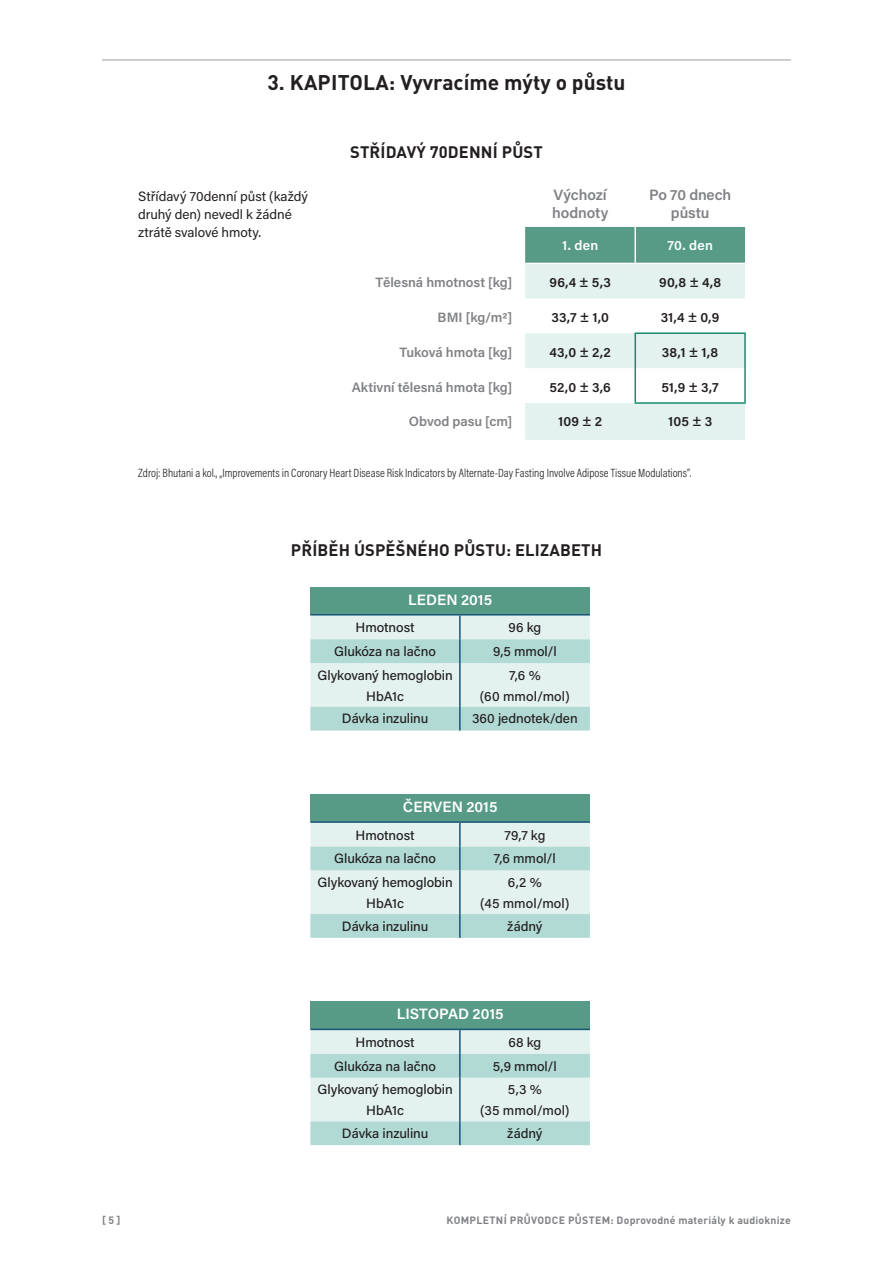
<style>
.page{position:relative;width:893px;height:1263px;background:#fff}
.page>*{position:absolute;margin:0;border:0;box-sizing:border-box;transform-origin:0 0}
.t1{font:700 21px "DIN Pro";color:#231f20}
.t2{font:700 16.5px "DIN Pro";letter-spacing:.01em;color:#231f20}
.t3{font:600 15px "Acumin Pro";color:#fff}
.t4{font:600 15px/18px "Acumin Pro";letter-spacing:-.005em;color:#808285}
.t5{font:500 13.5px/21px "Acumin Pro";letter-spacing:-.005em;color:#231f20;text-align:center}
.t6{font:600 13.5px "Acumin Pro";color:#808285}
.t7{font:600 13.5px "Acumin Pro";letter-spacing:.01em;color:#231f20}
.t8{font:13.5px/18px "Acumin Pro";letter-spacing:-.005em;color:#231f20}
.t9{font:600 13.5px "Acumin Pro";letter-spacing:.02em;color:#fff}
.t10{font:300 12px "Acumin Pro Cond";color:#231f20}
.t11{font:700 10.5px "DIN Pro";letter-spacing:.02em;color:#808285}
</style>
<div class="page">
<hr style="left:102px;top:59px;width:689px;height:2px;background:#bcbdc0">
<svg style="left:525px;top:227px;width:220px;height:213px"></svg>
<hr style="left:634px;top:332px;width:112px;height:2px;background:#198a70">
<hr style="left:634px;top:334px;width:2px;height:34px;background:#198a70">
<hr style="left:744px;top:334px;width:2px;height:34px;background:#198a70">
<hr style="left:634px;top:368px;width:2px;height:34px;background:#198a70">
<hr style="left:744px;top:368px;width:2px;height:34px;background:#198a70">
<hr style="left:634px;top:402px;width:112px;height:2px;background:#198a70">
<hr style="left:634px;top:227px;width:2px;height:36px;background:#fff">
<hr style="left:525px;top:263px;width:110px;height:1px;background:#fff">
<hr style="left:635px;top:263px;width:110px;height:1px;background:#fff">
<div style="left:310px;top:587px;width:280px;height:28px;background:#579b86"></div>
<svg style="left:310px;top:615px;width:280px;height:115px;background:#cde6e3"></svg>
<hr style="left:459px;top:615px;width:2px;height:24px;background:#185379">
<hr style="left:459px;top:639px;width:2px;height:24px;background:#185379">
<hr style="left:459px;top:663px;width:2px;height:44px;background:#185379">
<hr style="left:459px;top:707px;width:2px;height:23px;background:#185379">
<hr style="left:310px;top:614px;width:150px;height:1px;background:#185379">
<hr style="left:460px;top:614px;width:130px;height:1px;background:#185379">
<div style="left:310px;top:794px;width:280px;height:28px;background:#579b86"></div>
<svg style="left:310px;top:823px;width:280px;height:115px;background:#cee7e3"></svg>
<hr style="left:459px;top:823px;width:2px;height:24px;background:#185379">
<hr style="left:459px;top:847px;width:2px;height:23px;background:#185379">
<hr style="left:459px;top:870px;width:2px;height:44px;background:#185379">
<hr style="left:459px;top:914px;width:2px;height:24px;background:#185379">
<hr style="left:310px;top:821px;width:150px;height:2px;background:#185379">
<hr style="left:460px;top:821px;width:130px;height:2px;background:#185379">
<div style="left:310px;top:1001px;width:280px;height:28px;background:#579b86"></div>
<svg style="left:310px;top:1030px;width:280px;height:115px;background:#cee7e3"></svg>
<hr style="left:459px;top:1030px;width:2px;height:24px;background:#185379">
<hr style="left:459px;top:1054px;width:2px;height:24px;background:#185379">
<hr style="left:459px;top:1078px;width:2px;height:43px;background:#185379">
<hr style="left:459px;top:1121px;width:2px;height:24px;background:#185379">
<hr style="left:310px;top:1029px;width:150px;height:1px;background:#185379">
<hr style="left:460px;top:1029px;width:130px;height:1px;background:#185379">
<h1 class="t1" style="left:267px;top:69px;width:359px">3. KAPITOLA: Vyvracíme mýty o půstu</h1>
<p class="t8" style="left:138px;top:186px;width:171px">Střídavý 70denní půst (každý druhý den) nevedl k žádné ztrátě svalové hmoty.</p>
<p class="t2" style="left:350px;top:141px;width:194px">STŘÍDAVÝ 70DENNÍ PŮST</p>
<p class="t4" style="left:552px;top:186px;width:58px">Výchozí hodnoty</p>
<p class="t4" style="left:649px;top:186px;width:84px;text-align:center">Po 70 dnech půstu</p>
<p class="t9" style="left:562px;top:236px;width:38px">1. den</p>
<p class="t9" style="left:667px;top:236px;width:47px">70. den</p>
<p class="t6" style="left:375px;top:273px;width:138px">Tělesná hmotnost [kg]</p>
<p class="t7" style="left:549px;top:273px;width:63px">96,4 ± 5,3</p>
<p class="t7" style="left:659px;top:273px;width:63px">90,8 ± 4,8</p>
<p class="t6" style="left:438px;top:308px;width:76px">BMI [kg/m2]</p>
<p class="t7" style="left:551px;top:308px;width:59px">33,7 ± 1,0</p>
<p class="t7" style="left:661px;top:308px;width:60px">31,4 ± 0,9</p>
<p class="t6" style="left:400px;top:342px;width:114px">Tuková hmota [kg]</p>
<p class="t7" style="left:549px;top:342px;width:63px">43,0 ± 2,2</p>
<p class="t7" style="left:662px;top:342px;width:58px">38,1 ± 1,8</p>
<p class="t6" style="left:352px;top:377px;width:162px">Aktivní tělesná hmota [kg]</p>
<p class="t7" style="left:549px;top:377px;width:63px">52,0 ± 3,6</p>
<p class="t7" style="left:661px;top:377px;width:59px">51,9 ± 3,7</p>
<p class="t6" style="left:409px;top:412px;width:105px">Obvod pasu [cm]</p>
<p class="t7" style="left:558px;top:412px;width:45px">109 ± 2</p>
<p class="t7" style="left:668px;top:412px;width:46px">105 ± 3</p>
<p class="t10" style="left:138px;top:465px;width:555px">Zdroj: Bhutani a kol., „Improvements in Coronary Heart Disease Risk Indicators by Alternate-Day Fasting Involve Adipose Tissue Modulations“.</p>
<p class="t2" style="left:291px;top:539px;width:313px">PŘÍBĚH ÚSPĚŠNÉHO PŮSTU: ELIZABETH</p>
<p class="t3" style="left:408px;top:589px;width:85px">LEDEN 2015</p>
<p class="t5" style="left:356px;top:616px;width:61px">Hmotnost</p>
<p class="t5" style="left:509px;top:616px;width:34px">96 kg</p>
<p class="t5" style="left:334px;top:640px;width:103px">Glukóza na lačno</p>
<p class="t5" style="left:493px;top:640px;width:65px">9,5 mmol/l</p>
<p class="t5" style="left:317px;top:664px;width:137px">Glykovaný hemoglobin<br>HbA1c</p>
<p class="t5" style="left:480px;top:664px;width:91px">7,6 %<br>(60 mmol/mol)</p>
<p class="t5" style="left:342px;top:708px;width:88px">Dávka inzulinu</p>
<p class="t5" style="left:472px;top:708px;width:107px">360 jednotek/den</p>
<p class="t3" style="left:403px;top:796px;width:96px">ČERVEN 2015</p>
<p class="t5" style="left:356px;top:824px;width:61px">Hmotnost</p>
<p class="t5" style="left:504px;top:824px;width:43px">79,7 kg</p>
<p class="t5" style="left:334px;top:847px;width:103px">Glukóza na lačno</p>
<p class="t5" style="left:494px;top:847px;width:63px">7,6 mmol/l</p>
<p class="t5" style="left:318px;top:871px;width:137px">Glykovaný hemoglobin<br>HbA1c</p>
<p class="t5" style="left:480px;top:871px;width:91px">6,2 %<br>(45 mmol/mol)</p>
<p class="t5" style="left:342px;top:915px;width:88px">Dávka inzulinu</p>
<p class="t5" style="left:507px;top:915px;width:37px">žádný</p>
<p class="t3" style="left:397px;top:1003px;width:108px">LISTOPAD 2015</p>
<p class="t5" style="left:356px;top:1031px;width:61px">Hmotnost</p>
<p class="t5" style="left:509px;top:1031px;width:34px">68 kg</p>
<p class="t5" style="left:334px;top:1055px;width:103px">Glukóza na lačno</p>
<p class="t5" style="left:493px;top:1055px;width:65px">5,9 mmol/l</p>
<p class="t5" style="left:318px;top:1078px;width:137px">Glykovaný hemoglobin<br>HbA1c</p>
<p class="t5" style="left:480px;top:1078px;width:91px">5,3 %<br>(35 mmol/mol)</p>
<p class="t5" style="left:342px;top:1122px;width:88px">Dávka inzulinu</p>
<p class="t5" style="left:507px;top:1122px;width:37px">žádný</p>
<p class="t11" style="left:102px;top:1213px;width:20px">[ 5 ]</p>
<p class="t11" style="left:447px;top:1213px;width:346px">KOMPLETNÍ PRŮVODCE PŮSTEM: Doprovodné materiály k audioknize</p>
</div>
